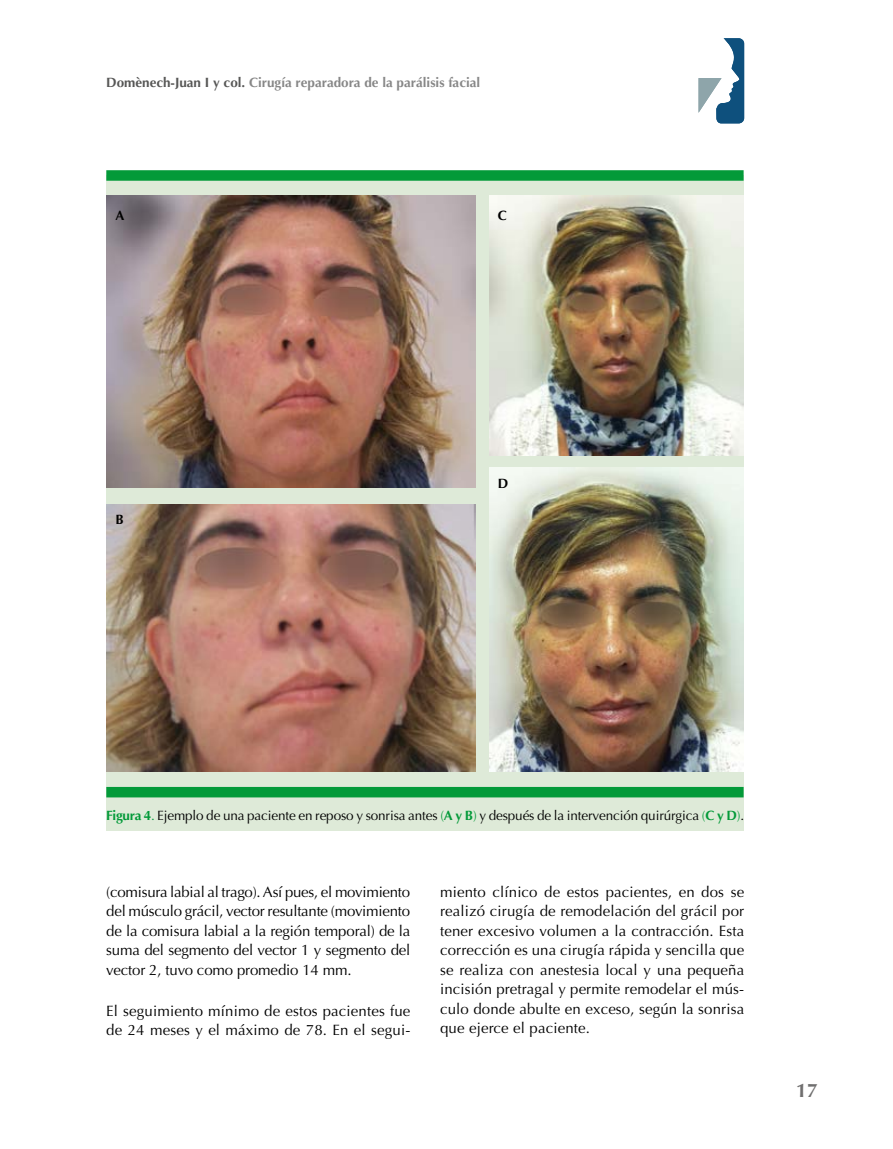
<style>
.page{position:relative;width:893px;height:1149px;background:#fff}
.page>*{position:absolute;margin:0;border:0;box-sizing:border-box;transform-origin:0 0}
.t1{font:700 19.5px "Optima";color:#706f6f}
.t2{font:15px/19.5px "Optima";letter-spacing:.01em;color:#000;text-align:justify}
.t3{font:13.5px "Optima";letter-spacing:-.01em;color:#000}
.t4{font:700 13.5px "Optima";color:#878787}
.t5{font:700 13.5px "Optima";color:#000}
.s1{color:#575756}
.s2{font-weight:700;color:#039a39}
.s3{color:#039a39}
</style>
<div class="page">
<div style="left:106px;top:175px;width:638px;height:655px;background:#deead8"></div>
<div style="left:106px;top:786px;width:638px;height:11px;background:#039a39"></div>
<div style="left:106px;top:170px;width:638px;height:11px;background:#039a39"></div>
<img style="left:106px;top:196px;width:370px;height:291px">
<img style="left:106px;top:504px;width:370px;height:267px">
<img style="left:489px;top:196px;width:255px;height:259px">
<img style="left:489px;top:467px;width:255px;height:304px">
<svg style="left:698px;top:38px;width:46px;height:85px"></svg>
<p class="t4" style="left:106px;top:75px;width:376px"><span class="s1">Domènech-Juan I y col.</span> Cirugía reparadora de la parálisis facial</p>
<p class="t5" style="left:115px;top:207px;width:11px">A</p>
<p class="t5" style="left:498px;top:207px;width:11px">C</p>
<p class="t5" style="left:115px;top:512px;width:10px">B</p>
<p class="t5" style="left:498px;top:476px;width:12px">D</p>
<p class="t3" style="left:106px;top:807px;width:639px"><span class="s2">Figura 4</span><span class="s3">.</span> Ejemplo de una paciente en reposo y sonrisa antes <span class="s3">(</span><span class="s2">A y B</span><span class="s3">)</span> y después de la intervención quirúrgica <span class="s3">(</span><span class="s2">C y D</span><span class="s3">)</span>.</p>
<p class="t2" style="left:106px;top:881px;width:306px">(comisura labial al trago). Así pues, el movimiento del músculo grácil, vector resultante (movimiento de la comisura labial a la región temporal) de la suma del segmento del vector 1 y segmento del vector 2, tuvo como promedio 14 mm.</p>
<p class="t2" style="left:106px;top:1000px;width:306px">El seguimiento mínimo de estos pacientes fue de 24 meses y el máximo de 78. En el segui-</p>
<p class="t2" style="left:440px;top:881px;width:306px">miento clínico de estos pacientes, en dos se realizó cirugía de remodelación del grácil por tener excesivo volumen a la contracción. Esta corrección es una cirugía rápida y sencilla que se realiza con anestesia local y una pequeña incisión pretragal y permite remodelar el mús&shy;culo donde abulte en exceso, según la sonrisa que ejerce el paciente.</p>
<h1 class="t1" style="left:796px;top:1079px;width:23px">17</h1>
</div>
